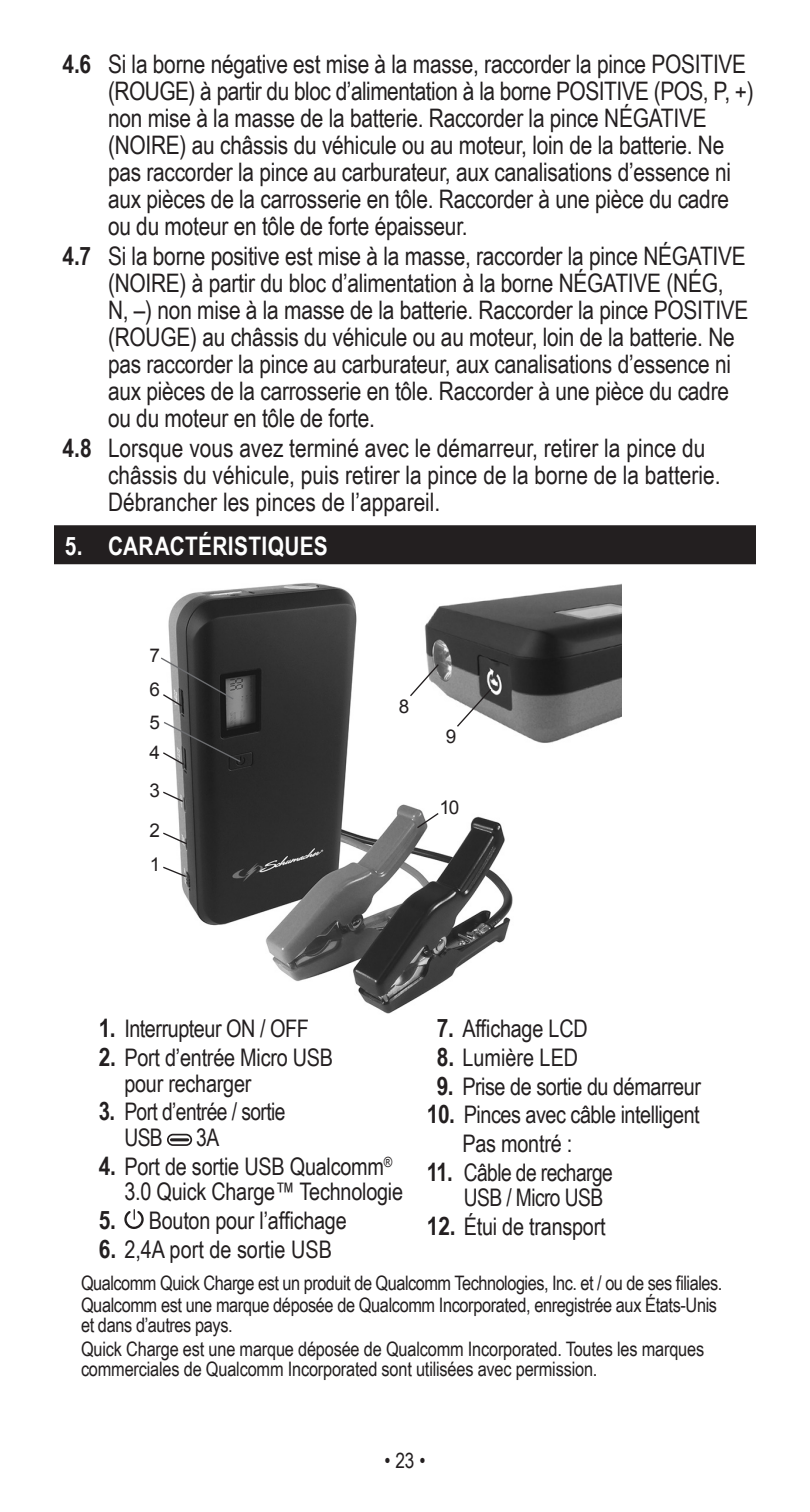
<style>
.page{position:relative;width:810px;height:1512px;background:#fff}
.page>*{position:absolute;margin:0;border:0;box-sizing:border-box;transform-origin:0 0}
.t1{font:25.5px/27px "Arial Narrow";letter-spacing:-.01em;color:#231f20}
.t2{font:700 25.5px "Arial Narrow";letter-spacing:.015em;color:#fff}
.Numbers_1_col_small{font:24.3px/25.8px "Arial Narrow";letter-spacing:-.01em;color:#231f20}
.t3{font:21px "Arial Narrow";color:#231f20}
.t4{font:20.1px/19.8px "Arial Narrow";letter-spacing:-.02em;color:#231f20}
.Numbers_new{font:18.9px "Arial";color:#231f20}
.s1{font-weight:700}
.s2{font-weight:700;font-size:25.5px}
</style>
<div class="page">
<div style="left:54px;top:525px;width:702px;height:39px;background:#231f20"></div>
<img style="left:168px;top:583px;width:345px;height:431px">
<svg style="left:163px;top:866px;width:24px;height:12px"></svg>
<svg style="left:163px;top:831px;width:25px;height:15px"></svg>
<svg style="left:163px;top:790px;width:22px;height:13px"></svg>
<svg style="left:163px;top:721px;width:79px;height:45px;background:#565656"></svg>
<svg style="left:161px;top:656px;width:74px;height:52px;background:#5c5c5c"></svg>
<svg style="left:416px;top:812px;width:24px;height:18px"></svg>
<img style="left:421px;top:583px;width:201px;height:166px">
<svg style="left:409px;top:663px;width:31px;height:35px"></svg>
<svg style="left:456px;top:687px;width:37px;height:41px"></svg>
<svg style="left:167px;top:1134px;width:25px;height:12px"></svg>
<hr style="left:170px;top:1138px;width:19px;height:3px;background:#231f20;border-radius:2px">
<svg style="left:124px;top:1209px;width:20px;height:20px"></svg>
<p class="t1" style="left:108px;top:49px;width:647px;text-indent:-45px"><span class="s1">4.6</span> Si la borne négative est mise à la masse, raccorder la pince POSITIVE (ROUGE) à partir du bloc d’alimentation à la borne POSITIVE (POS, P, +) non mise à la masse de la batterie. Raccorder la pince NÉGATIVE (NOIRE) au châssis du véhicule ou au moteur, loin de la batterie. Ne pas raccorder la pince au carburateur, aux canalisations d’essence ni aux pièces de la carrosserie en tôle. Raccorder à une pièce du cadre ou du moteur en tôle de forte épaisseur.</p>
<p class="t1" style="left:108px;top:241px;width:642px;text-indent:-45px"><span class="s1">4.7</span> Si la borne positive est mise à la masse, raccorder la pince NÉGATIVE (NOIRE) à partir du bloc d’alimentation à la borne NÉGATIVE (NÉG, N, –) non mise à la masse de la batterie. Raccorder la pince POSITIVE (ROUGE) au châssis du véhicule ou au moteur, loin de la batterie. Ne pas raccorder la pince au carburateur, aux canalisations d’essence ni aux pièces de la carrosserie en tôle. Raccorder à une pièce du cadre ou du moteur en tôle de forte.</p>
<p class="t1" style="left:108px;top:434px;width:614px;text-indent:-45px"><span class="s1">4.8</span> Lorsque vous avez terminé avec le démarreur, retirer la pince du châssis du véhicule, puis retirer la pince de la borne de la batterie.<br>Débrancher les pinces de l’appareil.</p>
<p class="t2" style="left:65px;top:526px;width:265px">5. CARACTÉRISTIQUES</p>
<p class="Numbers_new" style="left:150px;top:643px;width:12px">7</p>
<p class="Numbers_new" style="left:150px;top:677px;width:12px">6</p>
<p class="Numbers_new" style="left:150px;top:710px;width:12px">5</p>
<p class="Numbers_new" style="left:150px;top:740px;width:12px">4</p>
<p class="Numbers_new" style="left:150px;top:778px;width:12px">3</p>
<p class="Numbers_new" style="left:150px;top:818px;width:12px">2</p>
<p class="Numbers_new" style="left:150px;top:852px;width:12px">1</p>
<p class="Numbers_new" style="left:399px;top:694px;width:12px">8</p>
<p class="Numbers_new" style="left:446px;top:724px;width:12px">9</p>
<p class="Numbers_new" style="left:439px;top:795px;width:21px">10</p>
<p class="Numbers_1_col_small" style="left:99px;top:1015px;width:212px"><span class="s2">1.</span> Interrupteur ON / OFF</p>
<p class="Numbers_1_col_small" style="left:124px;top:1044px;width:210px;text-indent:-26px"><span class="s2">2.</span> Port d’entrée Micro USB pour recharger</p>
<p class="Numbers_1_col_small" style="left:124px;top:1098px;width:163px;text-indent:-26px"><span class="s2">3.</span> Port d’entrée / sortie<br>USB</p>
<p class="Numbers_1_col_small" style="left:437px;top:1015px;width:153px"><span class="s2">7.</span> Affichage LCD</p>
<p class="Numbers_1_col_small" style="left:437px;top:1044px;width:143px"><span class="s2">8.</span> Lumière LED</p>
<p class="Numbers_1_col_small" style="left:437px;top:1072px;width:266px"><span class="s2">9.</span> Prise de sortie du démarreur</p>
<p class="Numbers_1_col_small" style="left:427px;top:1101px;width:274px"><span class="s2">10.</span> Pinces avec câble intelligent</p>
<p class="Numbers_1_col_small" style="left:462px;top:1130px;width:111px">Pas montré :</p>
<p class="Numbers_1_col_small" style="left:464px;top:1158px;width:151px;text-indent:-37px"><span class="s2">11.</span> Câble de recharge<br>USB / Micro USB</p>
<p class="Numbers_1_col_small" style="left:427px;top:1213px;width:180px"><span class="s2">12.</span> Étui de transport</p>
<p class="Numbers_1_col_small" style="left:196px;top:1124px;width:24px">3A</p>
<p class="Numbers_1_col_small" style="left:124px;top:1152px;width:280px;text-indent:-26px"><span class="s2">4.</span> Port de sortie USB Qualcomm<sup>®<br></sup>3.0 Quick Charge™ Technologie</p>
<p class="Numbers_1_col_small" style="left:99px;top:1207px;width:250px"><span class="s2">5.</span> Bouton pour l’affichage</p>
<p class="Numbers_1_col_small" style="left:99px;top:1235px;width:235px"><span class="s2">6.</span> 2,4A port de sortie USB</p>
<p class="t4" style="left:81px;top:1272px;width:643px">Qualcomm Quick Charge est un produit de Qualcomm Technologies, Inc. et / ou de ses filiales.</p>
<p class="t4" style="left:81px;top:1294px;width:638px">Qualcomm est une marque déposée de Qualcomm Incorporated, enregistrée aux États-Unis et dans d’autres pays.</p>
<p class="t4" style="left:81px;top:1338px;width:625px">Quick Charge est une marque déposée de Qualcomm Incorporated. Toutes les marques commerciales de Qualcomm Incorporated sont utilisées avec permission.</p>
<p class="t3" style="left:385px;top:1445px;width:42px">• 23 •</p>
</div>
